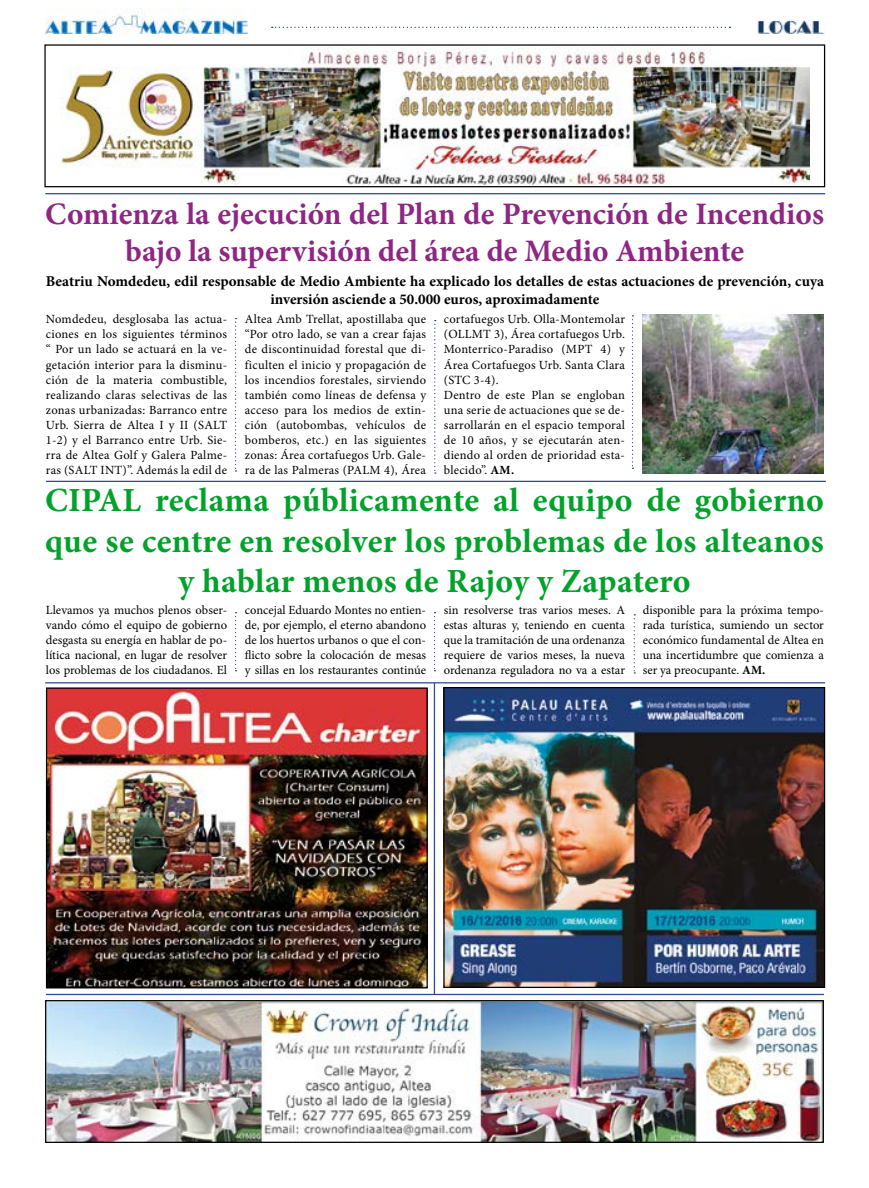
<style>
.page{position:relative;width:869px;height:1188px;background:#fff}
.page>*{position:absolute;margin:0;border:0;box-sizing:border-box;transform-origin:0 0}
.t1{font:700 33.75px/40.5px "Minion Pro";letter-spacing:.01em;color:#00a22a;text-align:center}
.t2{font:700 31.25px/37.5px "Minion Pro";color:#8e2684;text-align:center}
.t3{font:700 15px/18px "Minion Pro";color:#000;text-align:center}
.t4{font:12.5px/15px "Minion Pro";letter-spacing:.01em;color:#000;text-align:justify}
.s1{font-weight:700}
</style>
<div class="page">
<img style="left:45px;top:8px;width:202px;height:25px">
<img style="left:682px;top:20px;width:142px;height:13px">
<svg style="left:272px;top:27px;width:458px;height:1px"></svg>
<img style="left:60px;top:47px;width:749px;height:137px">
<div style="left:44px;top:44px;width:780px;height:143px;border:1px solid #000"></div>
<hr style="left:45px;top:193px;width:779px;height:1px;background:#2a4899">
<hr style="left:46px;top:993px;width:777px;height:1px;background:#2a4899">
<img style="left:47px;top:1001px;width:774px;height:139px">
<div style="left:45px;top:999px;width:778px;height:143px;border:1px solid #000"></div>
<img style="left:445px;top:688px;width:377px;height:297px">
<div style="left:443px;top:686px;width:381px;height:301px;border:1px solid #000"></div>
<hr style="left:45px;top:682px;width:779px;height:1px;background:#2a4899">
<hr style="left:433px;top:683px;width:2px;height:311px;background:#2a4899">
<img style="left:48px;top:689px;width:377px;height:297px">
<div style="left:46px;top:687px;width:381px;height:301px;border:1px solid #000"></div>
<img style="left:642px;top:314px;width:181px;height:160px">
<hr style="left:46px;top:480px;width:779px;height:2px;background:#2a4899">
<svg style="left:235px;top:318px;width:1px;height:153px"></svg>
<svg style="left:434px;top:320px;width:1px;height:153px"></svg>
<svg style="left:632px;top:315px;width:1px;height:154px"></svg>
<svg style="left:235px;top:612px;width:1px;height:59px"></svg>
<svg style="left:433px;top:612px;width:2px;height:59px"></svg>
<svg style="left:633px;top:614px;width:2px;height:59px"></svg>
<h2 class="t2" style="left:45px;top:194px;width:779px">Comienza la ejecución del Plan de Prevención de Incendios bajo la supervisión del área de Medio Ambiente</h2>
<p class="t3" style="left:46px;top:272px;width:779px">Beatriu Nomdedeu, edil responsable de Medio Ambiente ha explicado los detalles de estas actuaciones de prevención, cuya inversión asciende a 50.000 euros, aproximadamente</p>
<p class="t4" style="left:46px;top:312px;width:183px">Nomdedeu, desglosaba las actua&shy;ciones en los siguientes términos “ Por un lado se actuará en la ve&shy;getación interior para la disminu&shy;ción de la materia combustible, realizando claras selectivas de las zonas urbanizadas: Barranco entre Urb. Sierra de Altea I y II (SALT 1-2) y el Barranco entre Urb. Sie&shy;rra de Altea Golf y Galera Palme&shy;ras (SALT INT)”. Además la edil de</p>
<p class="t4" style="left:245px;top:312px;width:183px">Altea Amb Trellat, apostillaba que “Por otro lado, se van a crear fajas de discontinuidad forestal que di&shy;ficulten el inicio y propagación de los incendios forestales, sirviendo también como líneas de defensa y acceso para los medios de extin&shy;ción (autobombas, vehículos de bomberos, etc.) en las siguientes zonas: Área cortafuegos Urb. Gale&shy;ra de las Palmeras (PALM 4), Área</p>
<p class="t4" style="left:443px;top:312px;width:183px;text-align:left">cortafuegos Urb. Olla-Montemolar (OLLMT 3), Área cortafuegos Urb.<br>Monterrico-Paradiso (MPT 4) y<br>Área Cortafuegos Urb. Santa Clara (STC 3-4).<br>Dentro de este Plan se engloban una serie de actuaciones que se de&shy;sarrollarán en el espacio temporal de 10 años, y se ejecutarán aten&shy;diendo al orden de prioridad esta&shy;blecido”. <span class="s1">AM.</span></p>
<h1 class="t1" style="left:45px;top:479px;width:780px">CIPAL reclama públicamente al equipo de gobierno que se centre en resolver los problemas de los alteanos y hablar menos de Rajoy y Zapatero</h1>
<p class="t4" style="left:46px;top:602px;width:183px">Llevamos ya muchos plenos obser&shy;vando cómo el equipo de gobierno desgasta su energía en hablar de po&shy;lítica nacional, en lugar de resolver los problemas de los ciudadanos. El</p>
<p class="t4" style="left:245px;top:602px;width:183px">concejal Eduardo Montes no entien&shy;de, por ejemplo, el eterno abandono de los huertos urbanos o que el con&shy;flicto sobre la colocación de mesas y sillas en los restaurantes continúe</p>
<p class="t4" style="left:443px;top:602px;width:183px">sin resolverse tras varios meses. A estas alturas y, teniendo en cuenta que la tramitación de una ordenanza requiere de varios meses, la nueva ordenanza reguladora no va a estar</p>
<p class="t4" style="left:642px;top:602px;width:183px">disponible para la próxima tempo&shy;rada turística, sumiendo un sector económico fundamental de Altea en una incertidumbre que comienza a ser ya preocupante. <span class="s1">AM.</span></p>
</div>
